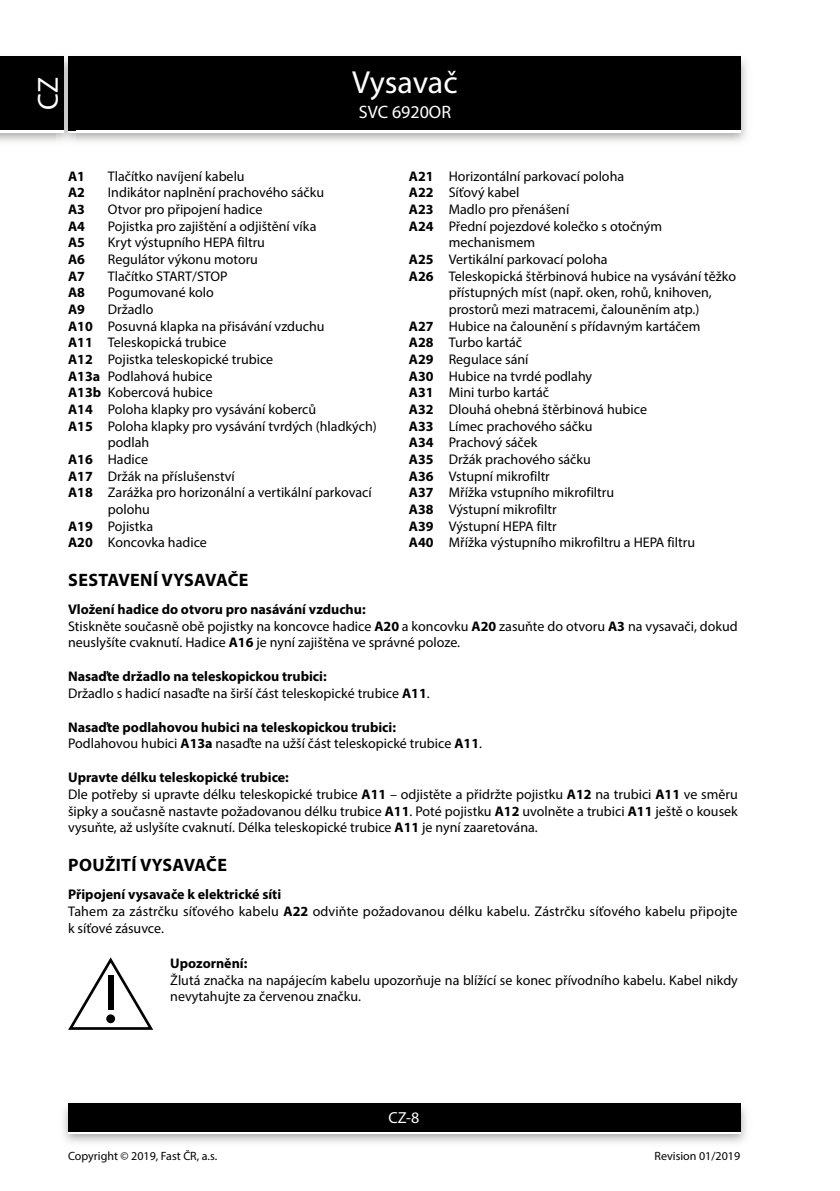
<style>
.page{position:relative;width:840px;height:1191px;background:#fff}
.page>*{position:absolute;margin:0;border:0;box-sizing:border-box;transform-origin:0 0}
.t1{font:32px "Myriad Pro";letter-spacing:-.005em;color:#fff}
.t2{font:29px "Myriad Pro";color:#fff}
.t3{font:700 18px "Myriad Pro";letter-spacing:.02em;color:#000}
.t4{font:18px "Myriad Pro";color:#fff}
.t5{font:16px "Myriad Pro";color:#fff}
.t6{font:14px/16.8px "Myriad Pro";color:#000}
.t7{font:700 14px/16.8px "Myriad Pro";color:#000}
.t8{font:12px "Myriad Pro";color:#000}
.s1{font-weight:700}
.s2{font-weight:400}
</style>
<div class="page">
<img style="left:0;top:56px;width:747px;height:86px">
<div style="left:68px;top:59px;width:672px;height:74px;background:#fff"></div>
<div style="left:68px;top:57px;width:672px;height:73px;background:#000"></div>
<img style="left:63px;top:1103px;width:684px;height:40px">
<div style="left:68px;top:1106px;width:672px;height:28px;background:linear-gradient(to right,#fff,#fff)"></div>
<div style="left:68px;top:1103px;width:672px;height:28px;background:#000"></div>
<img style="left:57px;top:56px;width:18px;height:86px">
<img style="left:68px;top:130px;width:7px;height:3px">
<svg style="left:68px;top:57px;width:7px;height:2px"></svg>
<img style="left:68px;top:59px;width:7px;height:71px">
<div style="left:0;top:59px;width:64px;height:74px;background:#fff"></div>
<div style="left:0;top:57px;width:64px;height:73px;background:#000"></div>
<svg style="left:68px;top:957px;width:85px;height:72px"></svg>
<div style="left:108px;top:975px;width:5px;height:34px;background:#000"></div>
<div style="left:106px;top:1014px;width:9px;height:9px;background:#000;border-radius:50%"></div>
<h2 class="t2" style="left:30px;top:110px;width:34px;rotate:-90deg">CZ</h2>
<h1 class="t1" style="left:352px;top:62px;width:107px">Vysavač</h1>
<p class="t4" style="left:358px;top:101px;width:94px">SVC 6920OR</p>
<p class="t7" style="left:68px;top:167px;width:18px">A1</p>
<p class="t6" style="left:108px;top:167px;width:138px">Tlačítko navíjení kabelu</p>
<p class="t7" style="left:68px;top:184px;width:18px">A2</p>
<p class="t6" style="left:108px;top:184px;width:218px">Indikátor naplnění prachového sáčku</p>
<p class="t7" style="left:68px;top:200px;width:18px">A3</p>
<p class="t6" style="left:108px;top:201px;width:156px">Otvor pro připojení hadice</p>
<p class="t7" style="left:68px;top:217px;width:18px">A4</p>
<p class="t6" style="left:108px;top:217px;width:210px">Pojistka pro zajištění a odjištění víka</p>
<p class="t7" style="left:68px;top:234px;width:18px">A5</p>
<p class="t6" style="left:108px;top:234px;width:159px">Kryt výstupního HEPA filtru</p>
<p class="t7" style="left:68px;top:250px;width:18px">A6</p>
<p class="t6" style="left:108px;top:251px;width:152px">Regulátor výkonu motoru</p>
<p class="t7" style="left:68px;top:267px;width:18px">A7</p>
<p class="t6" style="left:108px;top:267px;width:121px">Tlačítko START/STOP</p>
<p class="t7" style="left:68px;top:284px;width:18px">A8</p>
<p class="t6" style="left:108px;top:284px;width:108px">Pogumované kolo</p>
<p class="t7" style="left:68px;top:300px;width:18px">A9</p>
<p class="t6" style="left:108px;top:301px;width:47px">Držadlo</p>
<p class="t6" style="left:68px;top:317px;width:258px"><span class="s1">A10</span> Posuvná klapka na přisávání vzduchu</p>
<p class="t6" style="left:68px;top:334px;width:160px"><span class="s1">A11</span> Teleskopická trubice</p>
<p class="t6" style="left:68px;top:351px;width:206px"><span class="s1">A12</span> Pojistka teleskopické trubice</p>
<p class="t6" style="left:68px;top:367px;width:146px"><span class="s1">A13a</span> Podlahová hubice</p>
<p class="t6" style="left:68px;top:384px;width:146px"><span class="s1">A13b</span> Kobercová hubice</p>
<p class="t6" style="left:68px;top:401px;width:249px"><span class="s1">A14</span> Poloha klapky pro vysávání koberců</p>
<p class="t6" style="left:68px;top:417px;width:310px"><span class="s1">A15</span> Poloha klapky pro vysávání tvrdých (hladkých)</p>
<p class="t6" style="left:108px;top:434px;width:43px">podlah</p>
<p class="t6" style="left:68px;top:450px;width:81px"><span class="s1">A16</span> Hadice</p>
<p class="t6" style="left:68px;top:467px;width:168px"><span class="s1">A17</span> Držák na příslušenství</p>
<p class="t6" style="left:68px;top:484px;width:305px"><span class="s1">A18</span> Zarážka pro horizonální a vertikální parkovací</p>
<p class="t6" style="left:108px;top:500px;width:44px">polohu</p>
<p class="t6" style="left:68px;top:517px;width:86px"><span class="s1">A19</span> Pojistka</p>
<p class="t6" style="left:68px;top:534px;width:140px"><span class="s1">A20</span> Koncovka hadice</p>
<p class="t6" style="left:409px;top:167px;width:217px"><span class="s1">A21</span> Horizontální parkovací poloha</p>
<p class="t6" style="left:409px;top:184px;width:112px"><span class="s1">A22</span> Síťový kabel</p>
<p class="t6" style="left:409px;top:201px;width:162px"><span class="s1">A23</span> Madlo pro přenášení</p>
<p class="t6" style="left:409px;top:217px;width:254px"><span class="s1">A24</span> Přední pojezdové kolečko s otočným</p>
<p class="t6" style="left:448px;top:234px;width:88px">mechanismem</p>
<p class="t6" style="left:409px;top:251px;width:200px"><span class="s1">A25</span> Vertikální parkovací poloha</p>
<p class="t6" style="left:409px;top:267px;width:328px"><span class="s1">A26</span> Teleskopická štěrbinová hubice na vysávání těžko</p>
<p class="t6" style="left:448px;top:284px;width:264px">přístupných míst (např. oken, rohů, knihoven,</p>
<p class="t6" style="left:448px;top:301px;width:252px">prostorů mezi matracemi, čalouněním atp.)</p>
<p class="t6" style="left:409px;top:317px;width:293px"><span class="s1">A27</span> Hubice na čalounění s přídavným kartáčem</p>
<p class="t6" style="left:409px;top:334px;width:115px"><span class="s1">A28</span> Turbo kartáč</p>
<p class="t6" style="left:409px;top:351px;width:121px"><span class="s1">A29</span> Regulace sání</p>
<p class="t6" style="left:409px;top:367px;width:185px"><span class="s1">A30</span> Hubice na tvrdé podlahy</p>
<p class="t6" style="left:409px;top:384px;width:142px"><span class="s1">A31</span> Mini turbo kartáč</p>
<p class="t6" style="left:409px;top:401px;width:239px"><span class="s1">A32</span> Dlouhá ohebná štěrbinová hubice</p>
<p class="t6" style="left:409px;top:417px;width:185px"><span class="s1">A33</span> Límec prachového sáčku</p>
<p class="t6" style="left:409px;top:434px;width:130px"><span class="s1">A34</span> Prachový sáček</p>
<p class="t6" style="left:409px;top:450px;width:183px"><span class="s1">A35</span> Držák prachového sáčku</p>
<p class="t6" style="left:409px;top:467px;width:142px"><span class="s1">A36</span> Vstupní mikrofiltr</p>
<p class="t6" style="left:409px;top:484px;width:206px"><span class="s1">A37</span> Mřížka vstupního mikrofiltru</p>
<p class="t6" style="left:409px;top:500px;width:149px"><span class="s1">A38</span> Výstupní mikrofiltr</p>
<p class="t6" style="left:409px;top:517px;width:149px"><span class="s1">A39</span> Výstupní HEPA filtr</p>
<p class="t6" style="left:409px;top:534px;width:287px"><span class="s1">A40</span> Mřížka výstupního mikrofiltru a HEPA filtru</p>
<p class="t3" style="left:68px;top:568px;width:182px">SESTAVENÍ VYSAVAČE</p>
<p class="t6" style="left:68px;top:600px;width:670px"><span class="s1">Vložení hadice do otvoru pro nasávání vzduchu:<br></span>Stiskněte současně obě pojistky na koncovce hadice <span class="s1">A20</span> a koncovku <span class="s1">A20</span> zasuňte do otvoru <span class="s1">A3</span> na vysavači, dokud neuslyšíte cvaknutí. Hadice <span class="s1">A16</span> je nyní zajištěna ve správné poloze.</p>
<p class="t6" style="left:68px;top:668px;width:363px"><span class="s1">Nasaďte držadlo na teleskopickou trubici:<br></span>Držadlo s hadicí nasaďte na širší část teleskopické trubice <span class="s1">A11</span>.</p>
<p class="t7" style="left:68px;top:718px;width:415px">Nasaďte podlahovou hubici na teleskopickou trubici:<br><span class="s2">Podlahovou hubici</span> A13a <span class="s2">nasaďte na užší část teleskopické trubice</span> A11<span class="s2">.</span></p>
<p class="t6" style="left:68px;top:768px;width:670px"><span class="s1">Upravte délku teleskopické trubice:<br></span>Dle potřeby si upravte délku teleskopické trubice <span class="s1">A11</span> – odjistěte a přidržte pojistku <span class="s1">A12</span> na trubici <span class="s1">A11</span> ve směru šipky a současně nastavte požadovanou délku trubice <span class="s1">A11</span>. Poté pojistku <span class="s1">A12</span> uvolněte a trubici <span class="s1">A11</span> ještě o kousek vysuňte, až uslyšíte cvaknutí. Délka teleskopické trubice <span class="s1">A11</span> je nyní zaaretována.</p>
<p class="t3" style="left:68px;top:853px;width:160px">POUŽITÍ VYSAVAČE</p>
<p class="t6" style="left:68px;top:885px;width:670px"><span class="s1">Připojení vysavače k elektrické síti<br></span>Tahem za zástrčku síťového kabelu <span class="s1">A22</span> odviňte požadovanou délku kabelu. Zástrčku síťového kabelu připojte k síťové zásuvce.</p>
<p class="t7" style="left:170px;top:954px;width:79px">Upozornění:</p>
<p class="t6" style="left:170px;top:971px;width:568px">Žlutá značka na napájecím kabelu upozorňuje na blížící se konec přívodního kabelu. Kabel nikdy nevytahujte za červenou značku.</p>
<p class="t5" style="left:388px;top:1108px;width:32px">CZ-8</p>
<p class="t8" style="left:68px;top:1148px;width:150px">Copyright © 2019, Fast ČR, a.s.</p>
<p class="t8" style="left:654px;top:1148px;width:87px">Revision 01/2019</p>
</div>
